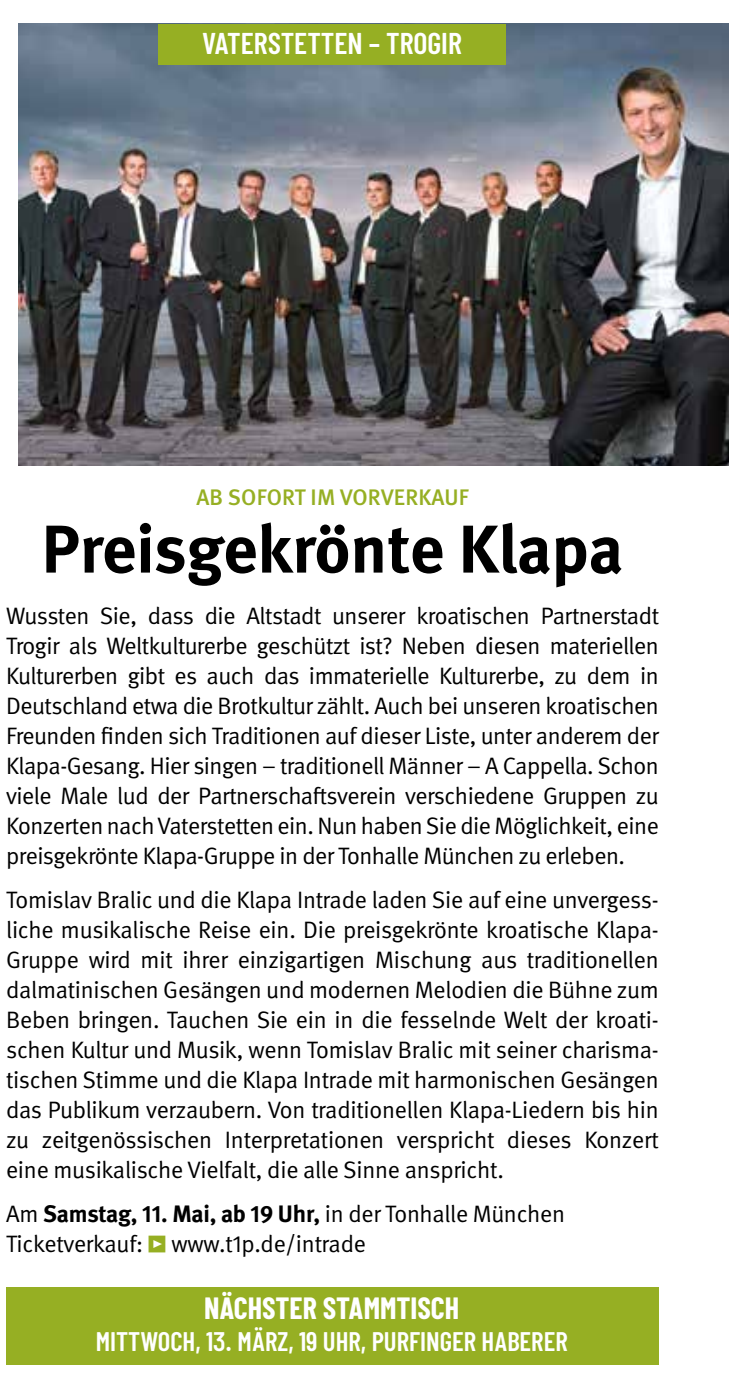
<style>
.page{position:relative;width:729px;height:1393px;background:#fff}
.page>*{position:absolute;margin:0;border:0;box-sizing:border-box;transform-origin:0 0}
.t1{font:700 67.5px "DGUV Meta";color:#000}
.t2{font:600 30px "Barlow Condensed";color:#fff}
.t3{font:700 30px "Barlow Condensed";color:#fff}
.t4{font:600 26.75px "Barlow Condensed";color:#fff}
.t5{font:23.75px/30px "DGUV Meta";letter-spacing:-.015em;color:#000;text-align:justify}
.t6{font:500 22.5px "DGUV Meta";letter-spacing:.01em;color:#96af23}
.s1{font-weight:700}
.s2{font-weight:500;font-size:22.5px;color:#96af23}
</style>
<div class="page">
<img style="left:18px;top:24px;width:710px;height:441px">
<div style="left:158px;top:24px;width:347px;height:40px;background:#96af23"></div>
<div style="left:6px;top:1287px;width:652px;height:77px;background:#96af23"></div>
<p class="t2" style="left:202px;top:24px;width:261px">VATERSTETTEN – TROGIR</p>
<p class="t6" style="left:196px;top:484px;width:273px">AB SOFORT IM VORVERKAUF</p>
<h1 class="t1" style="left:42px;top:509px;width:582px">Preisgekrönte Klapa</h1>
<p class="t5" style="left:6px;top:601px;width:654px">Wussten Sie, dass die Altstadt unserer kroatischen Partnerstadt Trogir als Weltkulturerbe geschützt ist? Neben diesen materiellen Kulturerben gibt es auch das immaterielle Kulturerbe, zu dem in Deutschland etwa die Brotkultur zählt. Auch bei unseren kroatischen Freunden finden sich Traditionen auf dieser Liste, unter anderem der Klapa-Gesang. Hier singen – traditionell Männer – A Cappella. Schon viele Male lud der Partnerschaftsverein verschiedene Gruppen zu Konzerten nach Vaterstetten ein. Nun haben Sie die Möglichkeit, eine preisgekrönte Klapa-Gruppe in der Tonhalle München zu erleben.</p>
<p class="t5" style="left:6px;top:885px;width:654px">Tomislav Bralic und die Klapa Intrade laden Sie auf eine unvergess&shy;liche musikalische Reise ein. Die preisgekrönte kroatische Klapa-Gruppe wird mit ihrer einzigartigen Mischung aus traditionellen dalmatinischen Gesängen und modernen Melodien die Bühne zum Beben bringen. Tauchen Sie ein in die fesselnde Welt der kroati&shy;schen Kultur und Musik, wenn Tomislav Bralic mit seiner charisma&shy;tischen Stimme und die Klapa Intrade mit harmonischen Gesängen das Publikum verzaubern. Von traditionellen Klapa-Liedern bis hin zu zeitgenössischen Interpretationen verspricht dieses Konzert eine musikalische Vielfalt, die alle Sinne anspricht.</p>
<p class="t5" style="left:6px;top:1199px;width:560px">Am <span class="s1">Samstag, 11. Mai, ab 19 Uhr,</span> in der Tonhalle München<br>Ticketverkauf: <span class="s2">•</span> www.t1p.de/intrade</p>
<p class="t3" style="left:204px;top:1289px;width:256px">NÄCHSTER STAMMTISCH</p>
<p class="t4" style="left:96px;top:1325px;width:473px">MITTWOCH, 13. MÄRZ, 19 UHR, PURFINGER HABERER</p>
</div>
